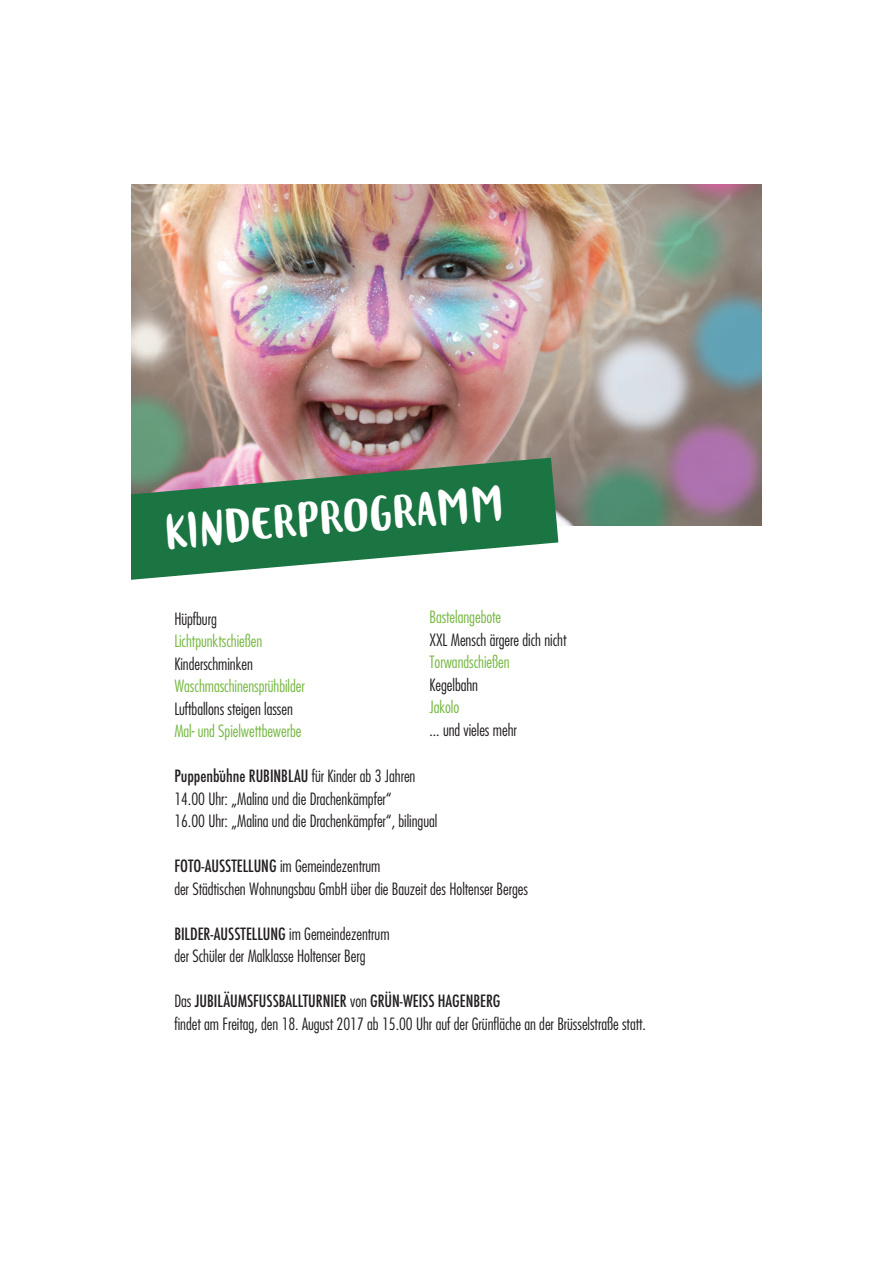
<style>
.page{position:relative;width:893px;height:1263px;background:#fff}
.page>*{position:absolute;margin:0;border:0;box-sizing:border-box;transform-origin:0 0}
.t1{font:37.5px "Blog Script";color:#fff}
.t2{font:300 condensed 16.5px/22.5px "Futura";letter-spacing:-.005em;color:#231f20}
.t3{font:300 condensed 16.5px/22.5px "Futura";letter-spacing:-.005em;color:#76b842}
.t4{font:500 condensed 16.5px "Futura";color:#231f20}
.s1{color:#231f20}
.s2{font-family:"Koz Min Pr 6 N Medium Proportional";font-weight:400;font-stretch:normal;color:#231f20}
.s3{color:#76b842}
.s4{font-family:"Koz Min Pr 6 N Medium Proportional";font-weight:400;font-stretch:normal;color:#76b842}
.s5{font-weight:300}
.s6{font-family:"Koz Min Pr 6 N Medium Proportional";font-weight:400;font-stretch:normal}
.s7{font-weight:500}
</style>
<div class="page">
<img style="left:132px;top:185px;width:629px;height:340px">
<svg style="left:132px;top:458px;width:426px;height:122px;background:#548e6b"></svg>
<h1 class="t1" style="left:163px;top:512px;width:342px;rotate:-5deg">KINDERPROGRAMM</h1>
<p class="t3" style="left:429px;top:607px;width:73px">Bastelangebote</p>
<p class="t2" style="left:429px;top:630px;width:139px">XXL Mensch ärgere dich nicht</p>
<p class="t3" style="left:429px;top:652px;width:82px">Torwandschießen</p>
<p class="t2" style="left:429px;top:675px;width:50px">Kegelbahn</p>
<p class="t3" style="left:429px;top:697px;width:31px">Jakolo</p>
<p class="t2" style="left:429px;top:720px;width:89px">... und vieles mehr</p>
<p class="t3" style="left:174px;top:608px;width:89px"><span class="s1">Hu</span><span class="s2">̈</span><span class="s1">pfburg<br></span>Lichtpunktschießen</p>
<p class="t2" style="left:174px;top:653px;width:132px">Kinderschminken<br><span class="s3">Waschmaschinenspru</span><span class="s4">̈</span><span class="s3">hbilder<br></span>Luftballons steigen lassen</p>
<p class="t3" style="left:174px;top:721px;width:129px">Mal- und Spielwettbewerbe</p>
<p class="t4" style="left:174px;top:768px;width:243px">Puppenbuhne RUBINBLAU <span class="s5">fu</span><span class="s6">̈</span><span class="s5">r Kinder ab 3 Jahren</span></p>
<p class="t4" style="left:226px;top:768px;width:8px">̈</p>
<p class="t2" style="left:174px;top:788px;width:265px">14.00 Uhr: „Malina und die Drachenkämpfer“<br>16.00 Uhr: „Malina und die Drachenkämpfer“, bilingual</p>
<p class="t2" style="left:174px;top:856px;width:355px"><span class="s7">FOTO-AUSSTELLUNG</span> im Gemeindezentrum<br>der Städtischen Wohnungsbau GmbH u<span class="s6">̈</span>ber die Bauzeit des Holtenser Berges</p>
<p class="t2" style="left:174px;top:923px;width:217px"><span class="s7">BILDER-AUSSTELLUNG</span> im Gemeindezentrum der Schu<span class="s6">̈</span>ler der Malklasse Holtenser Berg</p>
<p class="t2" style="left:174px;top:991px;width:473px">Das <span class="s7">JUBILÄUMSFUSSBALLTURNIER</span> von <span class="s7">GRÜN-WEISS HAGENBERG<br></span>findet am Freitag, den 18. August 2017 ab 15.00 Uhr auf der Gru<span class="s6">̈</span>nfläche an der Bru<span class="s6">̈</span>sselstraße statt.</p>
</div>
